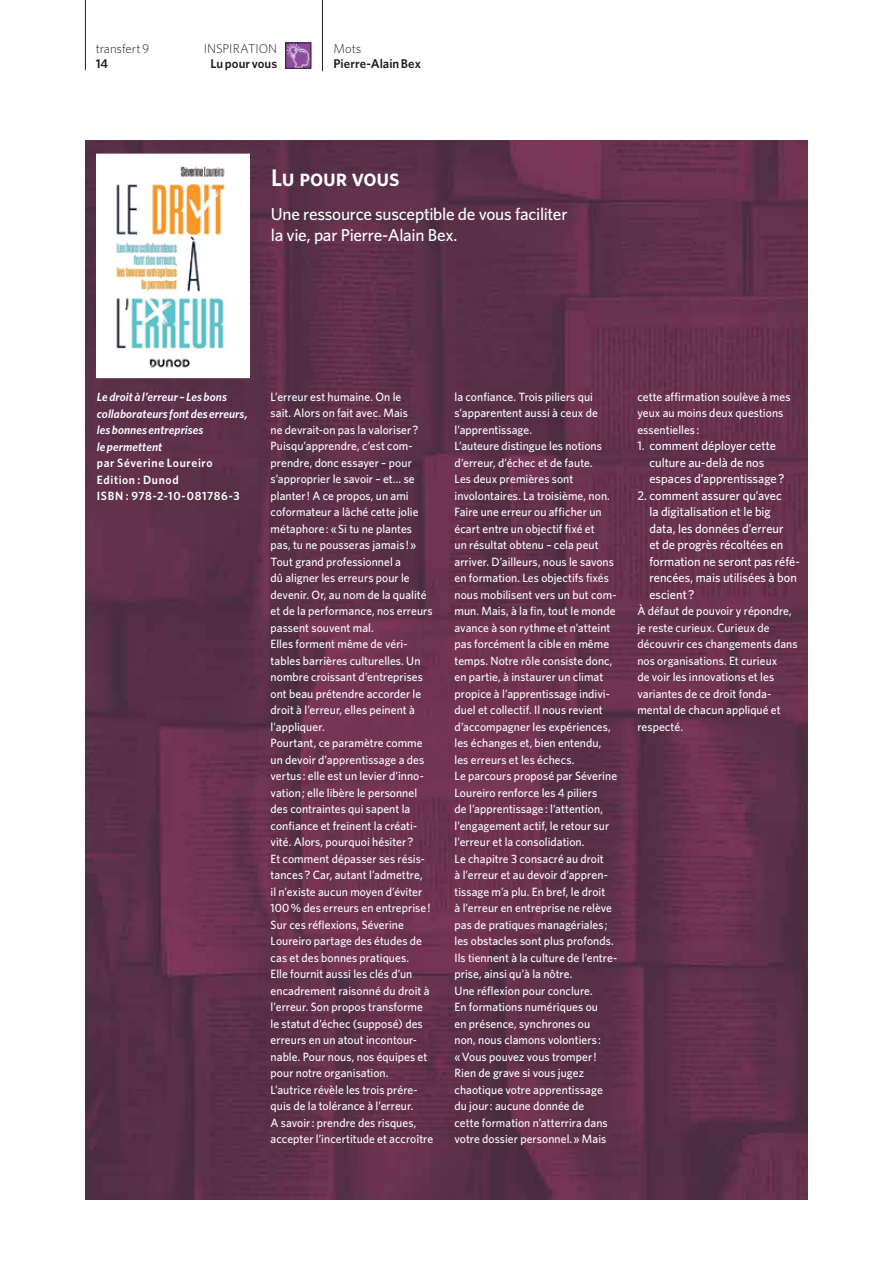
<style>
.page{position:relative;width:893px;height:1263px;background:#fff}
.page>*{position:absolute;margin:0;border:0;box-sizing:border-box;transform-origin:0 0}
.t1{font:24px "Whitney HTF Semi Bold SC";letter-spacing:-.01em;color:#fff}
.t2{font:500 17.25px/20.7px "Whitney HTF";letter-spacing:-.015em;color:#fff}
.t3{font:500 12.75px/16.5px "Whitney HTF";color:#fff}
.t4{font:600 12.75px "Whitney HTF";color:#231f20}
.t5{font:300 12.75px "Whitney HTF";color:#231f20}
.t6{font:500 12px/16.5px "Whitney HTF";letter-spacing:.005em;color:#fff}
.t7{font:italic 600 12px/16.5px "Whitney HTF";letter-spacing:.005em;color:#fff}
.t8{font:600 12px/16.5px "Whitney HTF";letter-spacing:.055em;color:#fff}
</style>
<div class="page">
<hr style="left:85px;top:0;width:1px;height:70px;background:#231f20">
<img style="left:85px;top:140px;width:723px;height:1059px">
<div style="left:97px;top:154px;width:152px;height:224px;background:#fff"></div>
<img style="left:116px;top:166px;width:109px;height:202px">
<hr style="left:322px;top:0;width:1px;height:71px;background:#231f20">
<img style="left:287px;top:45px;width:22px;height:22px">
<div style="left:285px;top:43px;width:26px;height:26px;border:1px solid #231f20"></div>
<p class="t5" style="left:96px;top:41px;width:55px">transfert 9</p>
<p class="t4" style="left:96px;top:56px;width:14px">14</p>
<p class="t5" style="left:204px;top:41px;width:75px">INSPIRATION</p>
<p class="t4" style="left:211px;top:56px;width:68px">Lu pour vous</p>
<p class="t5" style="left:334px;top:41px;width:29px">Mots</p>
<p class="t4" style="left:334px;top:56px;width:89px">Pierre-Alain Bex</p>
<h1 class="t1" style="left:271px;top:163px;width:130px">Lu pour vous</h1>
<h2 class="t2" style="left:271px;top:203px;width:298px">Une ressource susceptible de vous faciliter la vie, par Pierre-Alain Bex.</h2>
<p class="t7" style="left:97px;top:388px;width:152px">Le droit à l’erreur – Les bons collaborateurs font des erreurs, les bonnes entreprises<br>le permettent</p>
<p class="t8" style="left:97px;top:454px;width:144px">par Séverine Loureiro<br>Edition : Dunod<br>ISBN : 978-2-10-081786-3</p>
<p class="t6" style="left:271px;top:388px;width:164px">L’erreur est humaine. On le<br>sait. Alors on fait avec. Mais<br>ne devrait-on pas la valoriser?<br>Puisqu’apprendre, c’est com&shy;prendre, donc essayer – pour s’approprier le savoir – et… se planter! A ce propos, un ami coformateur a lâché cette jolie métaphore: «Si tu ne plantes pas, tu ne pousseras jamais!»<br>Tout grand professionnel a<br>dû aligner les erreurs pour le devenir. Or, au nom de la qualité et de la performance, nos erreurs passent souvent mal.<br>Elles forment même de véri&shy;tables barrières culturelles. Un nombre croissant d’entreprises ont beau prétendre accorder le droit à l’erreur, elles peinent à l’appliquer.<br>Pourtant, ce paramètre comme un devoir d’apprentissage a des vertus: elle est un levier d’inno&shy;vation; elle libère le personnel des contraintes qui sapent la confiance et freinent la créati&shy;vité. Alors, pourquoi hésiter?<br>Et comment dépasser ses résis&shy;tances? Car, autant l’admettre,<br>il n’existe aucun moyen d’éviter<br>100% des erreurs en entreprise!<br>Sur ces réflexions, Séverine<br>Loureiro partage des études de cas et des bonnes pratiques.<br>Elle fournit aussi les clés d’un encadrement raisonné du droit à l’erreur. Son propos transforme le statut d’échec (supposé) des erreurs en un atout incontour&shy;nable. Pour nous, nos équipes et pour notre organisation.<br>L’autrice révèle les trois prére&shy;quis de la tolérance à l’erreur.<br>A savoir: prendre des risques, accepter l’incertitude et accroître</p>
<p class="t6" style="left:454px;top:388px;width:164px">la confiance. Trois piliers qui s’apparentent aussi à ceux de l’apprentissage.<br>L’auteure distingue les notions d’erreur, d’échec et de faute.<br>Les deux premières sont involontaires. La troisième, non.<br>Faire une erreur ou afficher un écart entre un objectif fixé et<br>un résultat obtenu – cela peut arriver. D’ailleurs, nous le savons en formation. Les objectifs fixés nous mobilisent vers un but com&shy;mun. Mais, à la fin, tout le monde avance à son rythme et n’atteint pas forcément la cible en même temps. Notre rôle consiste donc, en partie, à instaurer un climat propice à l’apprentissage indivi&shy;duel et collectif. Il nous revient d’accompagner les expériences, les échanges et, bien entendu, les erreurs et les échecs.<br>Le parcours proposé par Séverine<br>Loureiro renforce les 4 piliers<br>de l’apprentissage: l’attention, l’engagement actif, le retour sur l’erreur et la consolidation.<br>Le chapitre 3 consacré au droit<br>à l’erreur et au devoir d’appren&shy;tissage m’a plu. En bref, le droit<br>à l’erreur en entreprise ne relève pas de pratiques managériales; les obstacles sont plus profonds.<br>Ils tiennent à la culture de l’entre&shy;prise, ainsi qu’à la nôtre.<br>Une réflexion pour conclure.<br>En formations numériques ou<br>en présence, synchrones ou<br>non, nous clamons volontiers: «Vous pouvez vous tromper!<br>Rien de grave si vous jugez chaotique votre apprentissage du jour: aucune donnée de<br>cette formation n’atterrira dans votre dossier personnel.» Mais</p>
<p class="t6" style="left:637px;top:388px;width:155px">cette affirmation soulève à mes yeux au moins deux questions essentielles:</p>
<p class="t3" style="left:649px;top:437px;width:137px;text-indent:-12px">1. comment déployer cette culture au-delà de nos espaces d’apprentissage?</p>
<p class="t3" style="left:649px;top:486px;width:152px;text-indent:-12px">2. comment assurer qu’avec<br>la digitalisation et le big data, les données d’erreur<br>et de progrès récoltées en formation ne seront pas réfé&shy;rencées, mais utilisées à bon escient?</p>
<p class="t6" style="left:637px;top:602px;width:162px">À défaut de pouvoir y répondre, je reste curieux. Curieux de découvrir ces changements dans nos organisations. Et curieux<br>de voir les innovations et les variantes de ce droit fonda&shy;mental de chacun appliqué et respecté.</p>
</div>
